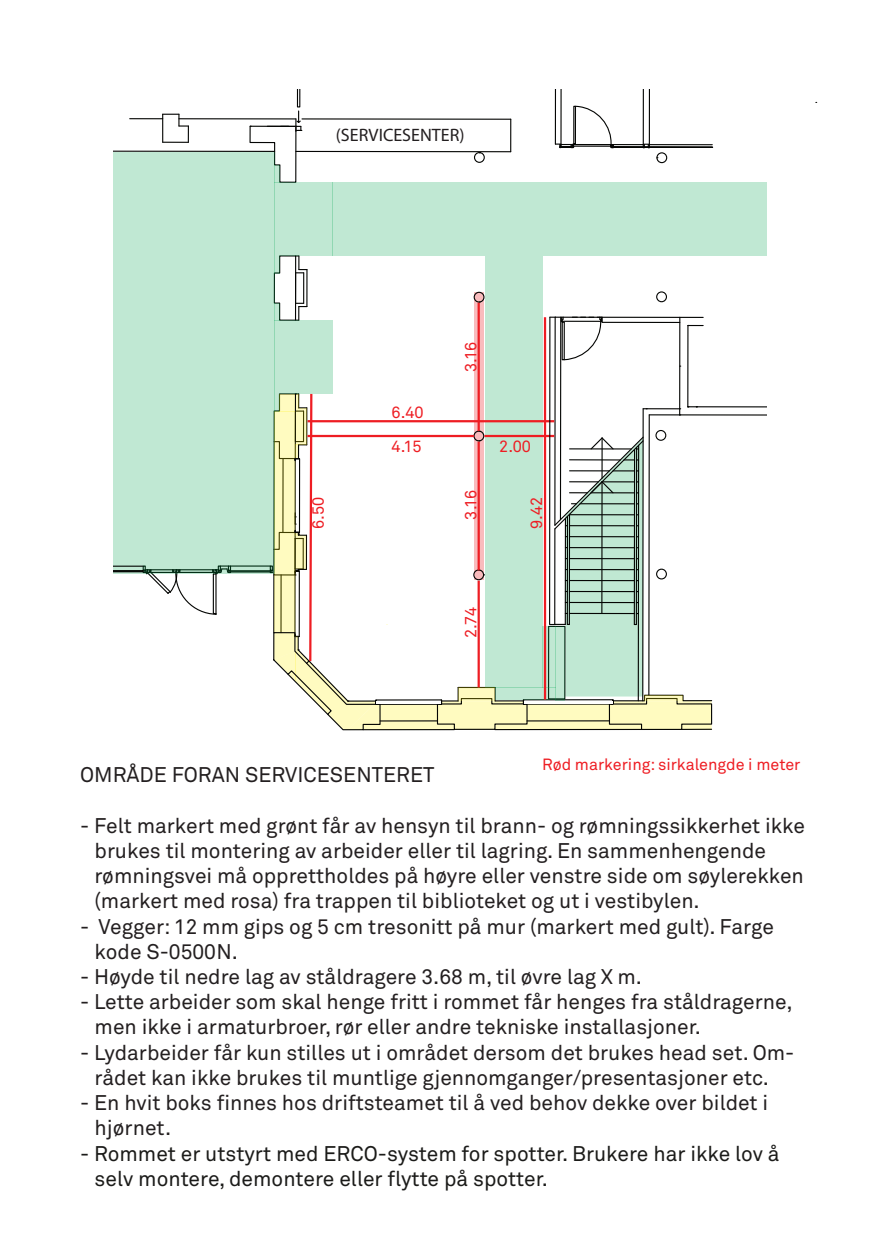
<style>
.page{position:relative;width:893px;height:1234px;background:#fff}
.page>*{position:absolute;margin:0;border:0;box-sizing:border-box;transform-origin:0 0}
.t1{font:21px/25.2px "Akkurat Pro";color:#231f20}
.t2{font:21px/25.2px "Akkurat Pro";color:#1b1b19}
.t3{font:18px "Myriad Pro";color:#231f20}
.t4{font:16.2px/33.6px "Akkurat Pro";letter-spacing:-.005em;color:#ee1d23}
.t5{font:16.05px "Akkurat Pro";color:#ee1d23}
</style>
<div class="page">
<svg style="left:474px;top:292px;width:10px;height:99px"></svg>
<hr style="left:687px;top:325px;width:1px;height:81px;background:#040503">
<hr style="left:688px;top:406px;width:79px;height:1px;background:#040503">
<svg style="left:680px;top:317px;width:23px;height:1px"></svg>
<hr style="left:679px;top:317px;width:1px;height:98px;background:#040503">
<hr style="left:680px;top:414px;width:95px;height:1px;background:#040503">
<div style="left:474px;top:152px;width:11px;height:11px;border:1px solid #040503;border-radius:50%"></div>
<div style="left:474px;top:292px;width:10px;height:10px;border:1px solid #040503;border-radius:50%"></div>
<div style="left:656px;top:291px;width:11px;height:11px;border:1px solid #040503;border-radius:50%"></div>
<div style="left:656px;top:152px;width:11px;height:11px;border:1px solid #040503;border-radius:50%"></div>
<svg style="left:162px;top:114px;width:27px;height:29px"></svg>
<svg style="left:688px;top:325px;width:15px;height:1px"></svg>
<hr style="left:306px;top:269px;width:2px;height:37px;background:#040503">
<svg style="left:274px;top:256px;width:33px;height:64px"></svg>
<hr style="left:649px;top:0;width:1px;height:144px;background:#040503">
<hr style="left:554px;top:317px;width:2px;height:208px;background:#040503">
<hr style="left:560px;top:317px;width:1px;height:202px;background:#040503">
<hr style="left:602px;top:316px;width:78px;height:2px;background:#040503">
<hr style="left:602px;top:322px;width:78px;height:1px;background:#040503">
<hr style="left:555px;top:31px;width:1px;height:113px;background:#040503">
<hr style="left:560px;top:37px;width:2px;height:107px;background:#040503">
<hr style="left:643px;top:37px;width:1px;height:107px;background:#040503">
<div style="left:648px;top:146px;width:65px;height:2px;border:1px solid #040503"></div>
<div style="left:613px;top:146px;width:31px;height:2px;border:1px solid #040503"></div>
<svg style="left:643px;top:143px;width:7px;height:6px"></svg>
<div style="left:297px;top:57px;width:3px;height:50px;border:1px solid #040503"></div>
<hr style="left:649px;top:144px;width:63px;height:1px;background:#040503">
<hr style="left:613px;top:144px;width:30px;height:1px;background:#040503">
<svg style="left:555px;top:105px;width:59px;height:43px"></svg>
<hr style="left:302px;top:118px;width:209px;height:2px;background:#040503">
<hr style="left:510px;top:119px;width:1px;height:33px;background:#040503">
<hr style="left:179px;top:118px;width:117px;height:1px;background:#040503">
<hr style="left:296px;top:151px;width:215px;height:1px;background:#040503">
<svg style="left:249px;top:111px;width:53px;height:71px"></svg>
<hr style="left:130px;top:118px;width:33px;height:1px;background:#040503">
<hr style="left:97px;top:150px;width:178px;height:2px;background:#040503">
<svg style="left:143px;top:573px;width:88px;height:42px"></svg>
<div style="left:68px;top:0;width:599px;height:88px;background:#fff"></div>
<div style="left:767px;top:394px;width:63px;height:350px;background:#fff"></div>
<div style="left:274px;top:320px;width:59px;height:74px;background:#c0e8d3"></div>
<div style="left:274px;top:182px;width:59px;height:74px;background:#c0e8d3"></div>
<div style="left:112px;top:152px;width:162px;height:421px;background:#c0e8d3"></div>
<div style="left:274px;top:303px;width:6px;height:17px;background:#c0e8d3"></div>
<div style="left:274px;top:256px;width:6px;height:17px;background:#c0e8d3"></div>
<div style="left:274px;top:165px;width:6px;height:17px;background:#c0e8d3"></div>
<div style="left:485px;top:256px;width:57px;height:431px;background:#c0e8d3"></div>
<hr style="left:109px;top:565px;width:34px;height:1px;background:#040503">
<div style="left:108px;top:570px;width:36px;height:2px;border:1px solid #040503"></div>
<div style="left:68px;top:119px;width:44px;height:472px;background:#fff"></div>
<div style="left:333px;top:182px;width:434px;height:74px;background:#c0e8d3"></div>
<hr style="left:478px;top:303px;width:2px;height:128px;background:#ee1d23">
<svg style="left:550px;top:316px;width:53px;height:45px"></svg>
<hr style="left:549px;top:317px;width:1px;height:307px;background:#040503">
<svg style="left:270px;top:391px;width:443px;height:340px"></svg>
<hr style="left:544px;top:317px;width:2px;height:382px;background:#ee1d23">
<p class="t3" style="left:336px;top:124px;width:130px">(SERVICESENTER)</p>
<p class="t4" style="left:302px;top:528px;width:34px;rotate:-90deg">6.50</p>
<p class="t4" style="left:392px;top:396px;width:34px">6.40<br>4.15</p>
<p class="t4" style="left:455px;top:372px;width:32px;rotate:-90deg">3.16</p>
<p class="t4" style="left:455px;top:519px;width:32px;rotate:-90deg">3.16</p>
<p class="t4" style="left:499px;top:429px;width:33px">2.00</p>
<p class="t4" style="left:520px;top:528px;width:34px;rotate:-90deg">9.42</p>
<p class="t4" style="left:455px;top:638px;width:33px;rotate:-90deg">2.74</p>
<p class="t5" style="left:542px;top:754px;width:260px">Rød markering: sirkalengde i meter</p>
<p class="t1" style="left:80px;top:762px;width:356px">OMRÅDE FORAN SERVICESENTERET</p>
<p class="t1" style="left:95px;top:813px;width:712px;text-indent:-14px">- Felt markert med grønt får av hensyn til brann- og rømningssikkerhet ikke brukes til montering av arbeider eller til lagring. En sammenhengende rømningsvei må opprettholdes på høyre eller venstre side om søylerekken (markert med rosa) fra trappen til biblioteket og ut i vestibylen.</p>
<p class="t1" style="left:95px;top:914px;width:681px;text-indent:-14px">- Vegger: 12 mm gips og 5 cm tresonitt på mur (markert med gult). Farge kode S-0500N.</p>
<p class="t1" style="left:80px;top:964px;width:563px">- Høyde til nedre lag av ståldragere 3.68 m, til øvre lag X m.</p>
<p class="t1" style="left:95px;top:989px;width:699px;text-indent:-14px">- Lette arbeider som skal henge fritt i rommet får henges fra ståldragerne, men ikke i armaturbroer, rør eller andre tekniske installasjoner.</p>
<p class="t1" style="left:80px;top:1040px;width:716px;text-align:center">- Lydarbeider får kun stilles ut i området dersom det brukes head set. Om&shy;rådet kan ikke brukes til muntlige gjennomganger/presentasjoner etc.</p>
<p class="t1" style="left:95px;top:1090px;width:675px;text-indent:-14px">- En hvit boks finnes hos driftsteamet til å ved behov dekke over bildet i hjørnet.</p>
<p class="t2" style="left:95px;top:1140px;width:686px;text-indent:-14px">- Rommet er utstyrt med ERCO-system for spotter. Brukere har ikke lov å selv montere, demontere eller flytte på spotter.</p>
</div>
